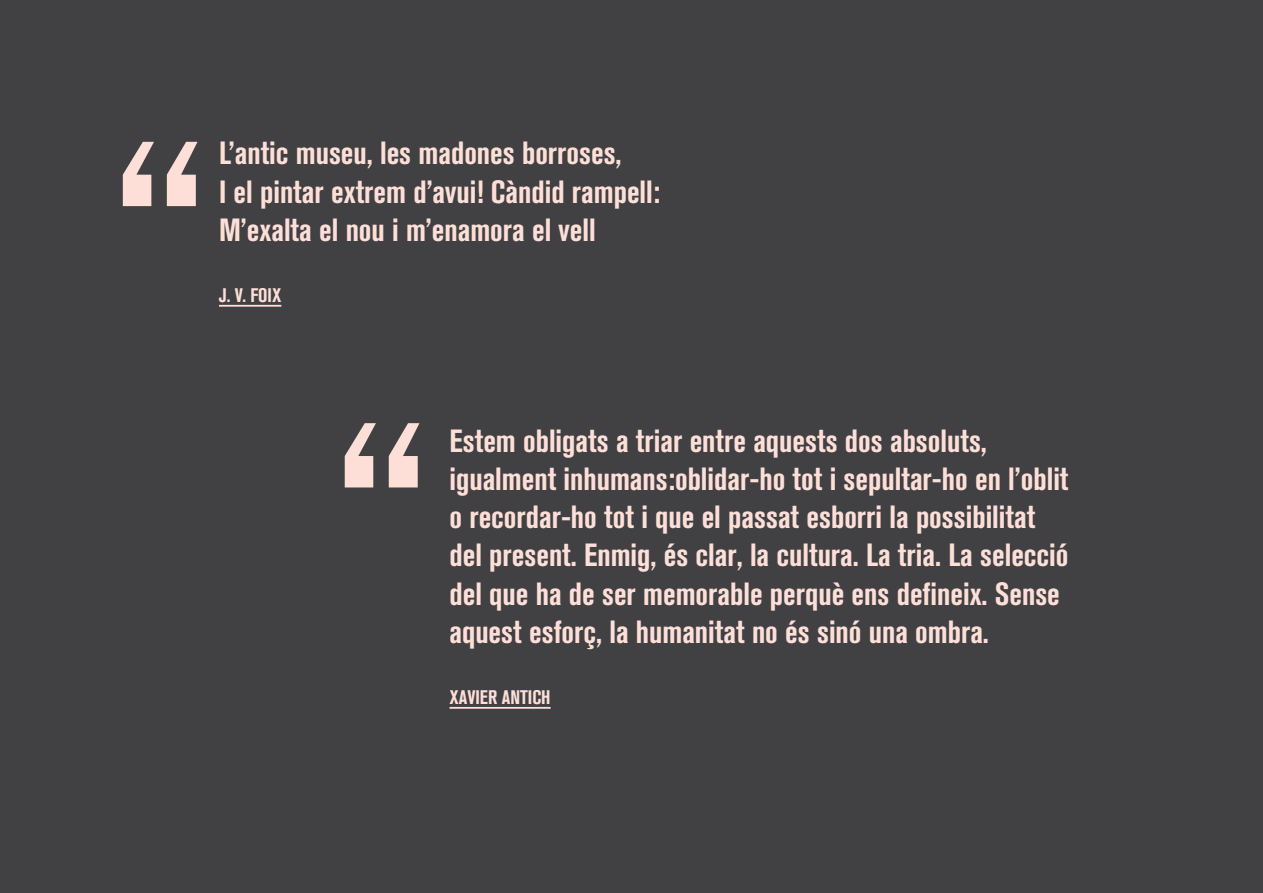
<style>
.page{position:relative;width:1263px;height:893px;background:#fff}
.page>*{position:absolute;margin:0;border:0;box-sizing:border-box;transform-origin:0 0}
.t1{font:700 condensed 241.65px "Akzidenz Grotesk BQ";color:#fddfd8}
.t2{font:700 condensed 31.8px/38.2px "Akzidenz Grotesk BQ";color:#fddfd8}
.t3{font:700 condensed 19.5px "Akzidenz Grotesk BQ";color:#fddfd8}
</style>
<div class="page">
<div style="left:1px;top:0;width:1262px;height:893px;background:#414042"></div>
<hr style="left:219px;top:305px;width:62px;height:2px;background:#fddfd8">
<hr style="left:449px;top:707px;width:102px;height:2px;background:#fddfd8">
<h1 class="t1" style="left:115px;top:90px;width:92px">“</h1>
<p class="t2" style="left:219px;top:134px;width:443px">L’antic museu, les madones borroses,<br>I el pintar extrem d’avui! Càndid rampell:<br>M’exalta el nou i m’enamora el vell</p>
<p class="t3" style="left:219px;top:284px;width:64px">J. V. FOIX</p>
<h1 class="t1" style="left:336px;top:372px;width:92px">“</h1>
<p class="t2" style="left:449px;top:421px;width:621px">Estem obligats a triar entre aquests dos absoluts, igualment inhumans:oblidar-ho tot i sepultar-ho en l’oblit o recordar-ho tot i que el passat esborri la possibilitat del present. Enmig, és clar, la cultura. La tria. La selecció del que ha de ser memorable perquè ens defineix. Sense aquest esforç, la humanitat no és sinó una ombra.</p>
<p class="t3" style="left:449px;top:686px;width:103px">XAVIER ANTICH</p>
</div>
